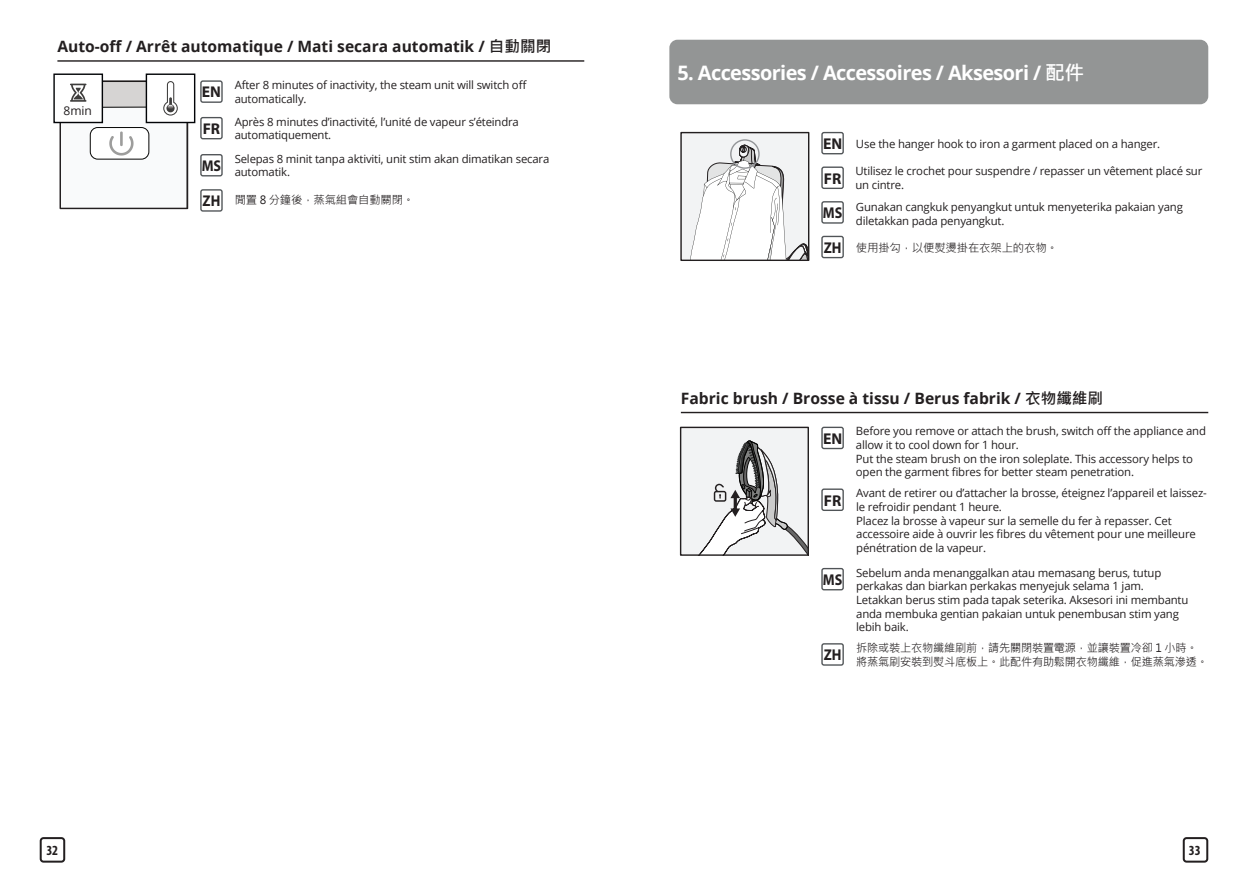
<style>
.page{position:relative;width:1248px;height:874px;background:#fff}
.page>*{position:absolute;margin:0;border:0;box-sizing:border-box;transform-origin:0 0}
.t1{font:700 20px "Open Sans";letter-spacing:-.03em;color:#fff}
.t2{font:700 15.6px "Open Sans";color:#231f20}
.t3{font:700 15.6px "Myriad Pro";color:#231f20}
.t4{font:700 15.6px "Myriad Pro";color:#231f20;scale:.9 1}
.t5{font:700 condensed 14px "Myriad Pro";color:#231f20}
.t6{font:12px "Open Sans";color:#231f20}
.t7{font:11.4px/13.6px "Open Sans";letter-spacing:-.015em;color:#231f20}
.t8{font:11.4px/13.6px "Microsoft Jheng Hei";letter-spacing:-.015em;color:#231f20}
.s1{font-family:"Microsoft Jheng Hei"}
.s2{font-family:"Myriad Pro";font-weight:700;font-size:15.6px}
.s3{font-family:"Microsoft Jheng Hei";font-size:19.8px}
</style>
<div class="page">
<div style="left:1182px;top:836px;width:26px;height:26px;border:2px solid #231f20;border-radius:3px"></div>
<div style="left:40px;top:836px;width:25px;height:26px;border:2px solid #231f20;border-radius:3px"></div>
<div style="left:200px;top:80px;width:23px;height:23px;border:1px solid #505457;border-radius:2px"></div>
<div style="left:200px;top:117px;width:23px;height:22px;border:1px solid #505457;border-radius:2px"></div>
<div style="left:200px;top:154px;width:23px;height:22px;border:1px solid #505457;border-radius:2px"></div>
<div style="left:200px;top:189px;width:23px;height:22px;border:1px solid #505457;border-radius:2px"></div>
<div style="left:59px;top:80px;width:129px;height:129px;border:1px solid #231f20"></div>
<div style="left:54px;top:74px;width:48px;height:48px;background:#fff"></div>
<div style="left:53px;top:73px;width:50px;height:50px;border:1px solid #020407"></div>
<div style="left:146px;top:74px;width:49px;height:48px;background:#fff"></div>
<svg style="left:60px;top:81px;width:127px;height:127px"></svg>
<div style="left:146px;top:73px;width:49px;height:50px;border:1px solid #020407"></div>
<hr style="left:57px;top:60px;width:527px;height:2px;background:#231f20">
<hr style="left:680px;top:411px;width:528px;height:2px;background:#231f20">
<div style="left:680px;top:427px;width:128px;height:128px;background:#f2f3f4"></div>
<svg style="left:700px;top:440px;width:107px;height:113px"></svg>
<div style="left:680px;top:426px;width:129px;height:129px;border:1px solid #231f20"></div>
<div style="left:681px;top:132px;width:127px;height:128px;background:#f2f3f4"></div>
<svg style="left:690px;top:145px;width:117px;height:114px"></svg>
<div style="left:730px;top:139px;width:29px;height:30px;border:1px solid #939598;border-radius:50%"></div>
<div style="left:680px;top:132px;width:129px;height:129px;border:1px solid #231f20"></div>
<div style="left:821px;top:132px;width:22px;height:22px;border:1px solid #505457;border-radius:2px"></div>
<div style="left:821px;top:426px;width:22px;height:23px;border:1px solid #505457;border-radius:2px"></div>
<div style="left:821px;top:166px;width:22px;height:23px;border:1px solid #505457;border-radius:2px"></div>
<div style="left:821px;top:488px;width:22px;height:22px;border:1px solid #505457;border-radius:2px"></div>
<div style="left:821px;top:201px;width:22px;height:22px;border:1px solid #505457;border-radius:2px"></div>
<div style="left:821px;top:567px;width:22px;height:23px;border:1px solid #505457;border-radius:2px"></div>
<div style="left:821px;top:236px;width:22px;height:22px;border:1px solid #505457;border-radius:2px"></div>
<div style="left:821px;top:643px;width:22px;height:22px;border:1px solid #505457;border-radius:2px"></div>
<div style="left:669px;top:40px;width:539px;height:64px;background:#939595;border-radius:8px"></div>
<h2 class="t2" style="left:57px;top:35px;width:495px">Auto-off / Arrêt automatique / Mati secara automatik / <span class="s1">自動關閉</span></h2>
<p class="t6" style="left:64px;top:102px;width:30px">8min</p>
<h2 class="t3" style="left:202px;top:82px;width:21px">EN</h2>
<p class="t7" style="left:235px;top:78px;width:293px">After 8 minutes of inactivity, the steam unit will switch off automatically.</p>
<p class="t7" style="left:235px;top:114px;width:286px">Après 8 minutes d’inactivité, l’unité de vapeur s’éteindra automatiquement.</p>
<h2 class="t3" style="left:203px;top:118px;width:19px">FR</h2>
<p class="t7" style="left:202px;top:151px;width:349px;text-indent:33px">Selepas 8 minit tanpa aktiviti, unit stim akan dimatikan secara<br><sup>MS</sup> automatik.</p>
<p class="t8" style="left:202px;top:193px;width:213px"><span class="s2">ZH</span> 閒置 8 分鐘後，蒸氣組會自動關閉。</p>
<h1 class="t1" style="left:677px;top:58px;width:408px">5. Accessories / Accessoires / Aksesori / <span class="s3">配件</span></h1>
<p class="t7" style="left:823px;top:136px;width:339px"><span class="s2">EN</span> Use the hanger hook to iron a garment placed on a hanger.</p>
<h2 class="t3" style="left:823px;top:168px;width:19px">FR</h2>
<h2 class="t4" style="left:822px;top:203px;width:23px">MS</h2>
<p class="t7" style="left:855px;top:164px;width:348px">Utilisez le crochet pour suspendre / repasser un vêtement placé sur un cintre.</p>
<p class="t7" style="left:855px;top:200px;width:328px">Gunakan cangkuk penyangkut untuk menyeterika pakaian yang diletakkan pada penyangkut.</p>
<p class="t8" style="left:823px;top:241px;width:236px"><span class="s2">ZH</span> 使用掛勾，以便熨燙掛在衣架上的衣物。</p>
<h2 class="t2" style="left:680px;top:387px;width:424px">Fabric brush / Brosse à tissu / Berus fabrik / <span class="s1">衣物纖維刷</span></h2>
<p class="t7" style="left:855px;top:424px;width:351px">Before you remove or attach the brush, switch off the appliance and allow it to cool down for 1 hour.<br>Put the steam brush on the iron soleplate. This accessory helps to open the garment fibres for better steam penetration.</p>
<h2 class="t3" style="left:823px;top:428px;width:21px">EN</h2>
<h2 class="t3" style="left:823px;top:490px;width:19px">FR</h2>
<h2 class="t4" style="left:822px;top:569px;width:23px">MS</h2>
<h2 class="t4" style="left:823px;top:644px;width:21px">ZH</h2>
<p class="t7" style="left:856px;top:485px;width:352px">Avant de retirer ou d’attacher la brosse, éteignez l’appareil et laissez&shy;le refroidir pendant 1 heure.<br>Placez la brosse à vapeur sur la semelle du fer à repasser. Cet accessoire aide à ouvrir les fibres du vêtement pour une meilleure pénétration de la vapeur.</p>
<p class="t7" style="left:856px;top:565px;width:334px">Sebelum anda menanggalkan atau memasang berus, tutup perkakas dan biarkan perkakas menyejuk selama 1 jam.<br>Letakkan berus stim pada tapak seterika. Aksesori ini membantu anda membuka gentian pakaian untuk penembusan stim yang lebih baik.</p>
<p class="t8" style="left:856px;top:641px;width:353px">拆除或裝上衣物纖維刷前，請先關閉裝置電源，並讓裝置冷卻 1 小時。將蒸氣刷安裝到熨斗底板上。此配件有助鬆開衣物纖維，促進蒸氣滲透。</p>
<p class="t5" style="left:46px;top:841px;width:13px">32</p>
<p class="t5" style="left:1188px;top:841px;width:13px">33</p>
</div>
